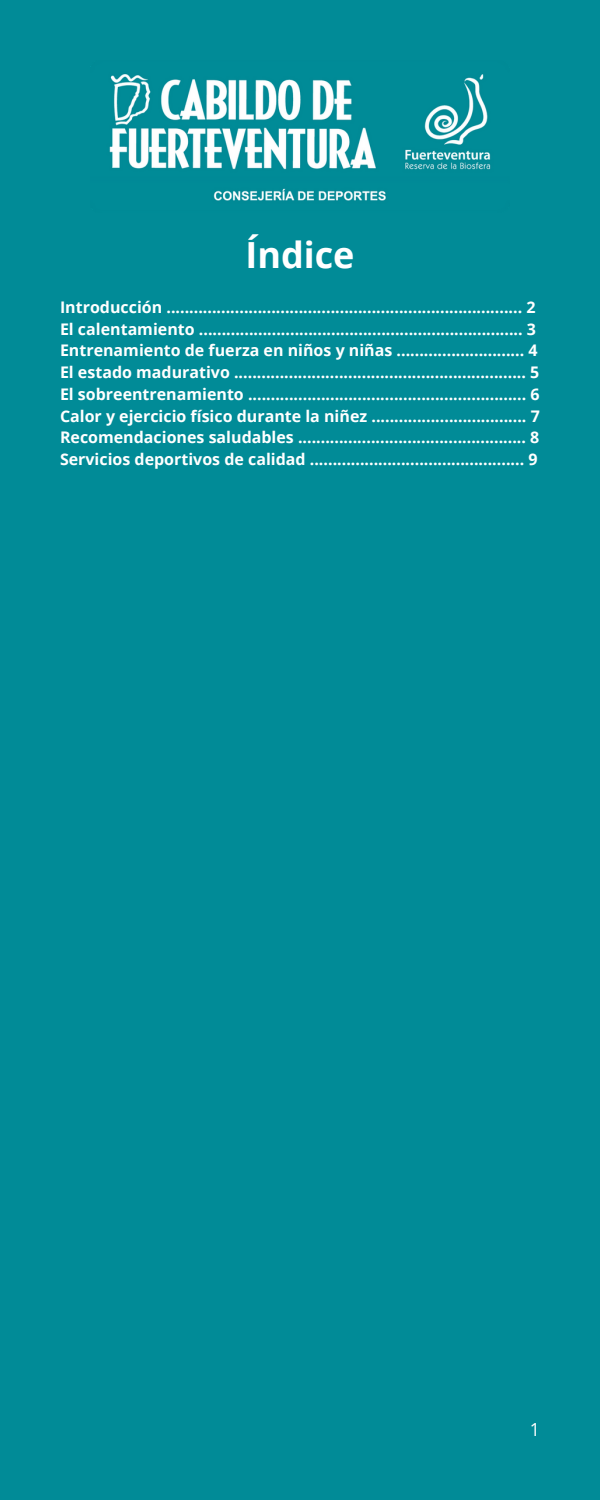
<style>
.page{position:relative;width:600px;height:1500px;background:#018b97}
.page>*{position:absolute;margin:0;border:0;box-sizing:border-box;transform-origin:0 0}
.t1{font:700 36px "Open Sans";color:#fff}
.t2{font:18px "Open Sans";color:#fff}
.t3{font:700 16px "Open Sans";color:#fff}
</style>
<div class="page">
<img style="left:109px;top:74px;width:382px;height:127px">
<h1 class="t1" style="left:245px;top:230px;width:111px">Índice</h1>
<p class="t3" style="left:60px;top:296px;width:477px">Introducción .............................................................................. 2</p>
<p class="t3" style="left:60px;top:317px;width:478px">El calentamiento ....................................................................... 3</p>
<p class="t3" style="left:60px;top:339px;width:479px">Entrenamiento de fuerza en niños y niñas ............................ 4</p>
<p class="t3" style="left:60px;top:361px;width:481px">El estado madurativo ................................................................ 5</p>
<p class="t3" style="left:60px;top:383px;width:481px">El sobreentrenamiento ............................................................. 6</p>
<p class="t3" style="left:60px;top:404px;width:481px">Calor y ejercicio físico durante la niñez .................................. 7</p>
<p class="t3" style="left:60px;top:426px;width:481px">Recomendaciones saludables .................................................. 8</p>
<p class="t3" style="left:60px;top:448px;width:479px">Servicios deportivos de calidad ............................................... 9</p>
<p class="t2" style="left:530px;top:1417px;width:12px">1</p>
</div>
